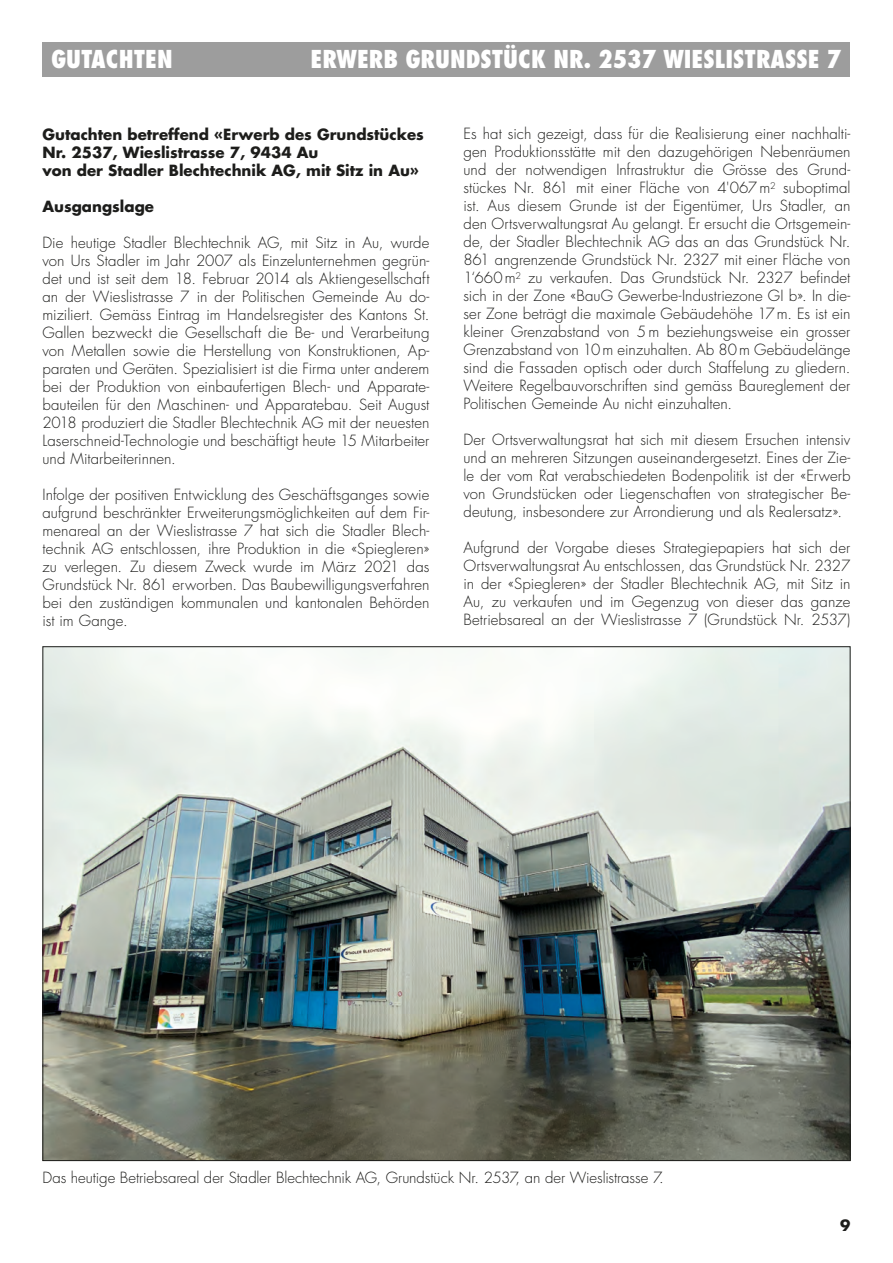
<style>
.page{position:relative;width:893px;height:1263px;background:#fff}
.page>*{position:absolute;margin:0;border:0;box-sizing:border-box;transform-origin:0 0}
.t1{font:800 condensed 24px "Futura";color:#fff}
.t2{font:300 15px/18px "Futura";color:#1d1d1b;text-align:justify}
.t3{font:700 15px/18px "Futura";color:#1d1d1b}
</style>
<div class="page">
<div style="left:43px;top:43px;width:807px;height:34px;background:#9d9d9d"></div>
<img style="left:45px;top:648px;width:803px;height:511px">
<h1 class="t1" style="left:51px;top:44px;width:108px">GUTACHTEN</h1>
<h1 class="t1" style="left:310px;top:44px;width:385px">ERWERB GRUN DSTÜCK NR. 2537 WIESLIS</h1>
<h1 class="t1" style="left:745px;top:44px;width:25px">TRASSE</h1>
<h1 class="t1" style="left:827px;top:44px;width:16px">7</h1>
<p class="t3" style="left:43px;top:125px;width:383px">Gutachten betreffend «Erwerb des Grundstückes<br>Nr. 2537, Wieslistrasse 7, 9434 Au<br>von der Stadler Blechtechnik AG, mit Sitz in Au»</p>
<p class="t3" style="left:43px;top:197px;width:113px">Ausgangslage</p>
<p class="t2" style="left:43px;top:233px;width:388px">Die heutige Stadler Blechtechnik AG, mit Sitz in Au, wurde von Urs Stadler im Jahr 2007 als Einzelunternehmen gegrün&shy;det und ist seit dem 18. Februar 2014 als Aktiengesellschaft an der Wieslistrasse 7 in der Politischen Gemeinde Au do&shy;miziliert. Gemäss Eintrag im Handelsregister des Kantons St.<br>Gallen bezweckt die Gesellschaft die Be- und Verarbeitung von Metallen sowie die Herstellung von Konstruktionen, Ap&shy;paraten und Geräten. Spezialisiert ist die Firma unter anderem bei der Produktion von einbaufertigen Blech- und Apparate&shy;bauteilen für den Maschinen- und Apparatebau. Seit August 2018 produziert die Stadler Blechtechnik AG mit der neuesten Laserschneid-Technologie und beschäftigt heute 15 Mitarbeiter und Mitarbeiterinnen.</p>
<p class="t2" style="left:43px;top:485px;width:388px">Infolge der positiven Entwicklung des Geschäftsganges sowie aufgrund beschränkter Erweiterungsmöglichkeiten auf dem Fir&shy;menareal an der Wieslistrasse 7 hat sich die Stadler Blech&shy;technik AG entschlossen, ihre Produktion in die «Spiegleren» zu verlegen. Zu diesem Zweck wurde im März 2021 das Grundstück Nr. 861 erworben. Das Baubewilligungsverfahren bei den zuständigen kommunalen und kantonalen Behörden ist im Gange.</p>
<p class="t2" style="left:463px;top:125px;width:388px">Es hat sich gezeigt, dass für die Realisierung einer nachhalti&shy;gen Produktionsstätte mit den dazugehörigen Nebenräumen und der notwendigen Infrastruktur die Grösse des Grund&shy;stückes Nr. 861 mit einer Fläche von 4'067 m<sup>2</sup> suboptimal ist. Aus diesem Grunde ist der Eigentümer, Urs Stadler, an den Ortsverwaltungsrat Au gelangt. Er ersucht die Ortsgemein&shy;de, der Stadler Blechtechnik AG das an das Grundstück Nr.<br>861 angrenzende Grundstück Nr. 2327 mit einer Fläche von 1‘660m<sup>2</sup> zu verkaufen. Das Grundstück Nr. 2327 befindet sich in der Zone «BauG Gewerbe-Industriezone GI b». In die&shy;ser Zone beträgt die maximale Gebäudehöhe 17 m. Es ist ein kleiner Grenzabstand von 5 m beziehungsweise ein grosser Grenzabstand von 10 m einzuhalten. Ab 80 m Gebäudelänge sind die Fassaden optisch oder durch Staffelung zu gliedern.<br>Weitere Regelbauvorschriften sind gemäss Baureglement der Politischen Gemeinde Au nicht einzuhalten.</p>
<p class="t2" style="left:463px;top:431px;width:388px">Der Ortsverwaltungsrat hat sich mit diesem Ersuchen intensiv und an mehreren Sitzungen auseinandergesetzt. Eines der Zie&shy;le der vom Rat verabschiedeten Bodenpolitik ist der «Erwerb von Grundstücken oder Liegenschaften von strategischer Be&shy;deutung, insbesondere zur Arrondierung und als Realersatz».</p>
<p class="t2" style="left:463px;top:539px;width:388px">Aufgrund der Vorgabe dieses Strategiepapiers hat sich der Ortsverwaltungsrat Au entschlossen, das Grundstück Nr. 2327 in der «Spiegleren» der Stadler Blechtechnik AG, mit Sitz in Au, zu verkaufen und im Gegenzug von dieser das ganze Betriebsareal an der Wieslistrasse 7 (Grundstück Nr. 2537)</p>
<p class="t2" style="left:43px;top:1168px;width:623px">Das heutige Betriebsareal der Stadler Blechtechnik AG, Grundstück Nr. 2537, an der Wieslistrasse 7.</p>
<p class="t3" style="left:840px;top:1216px;width:12px">9</p>
</div>
